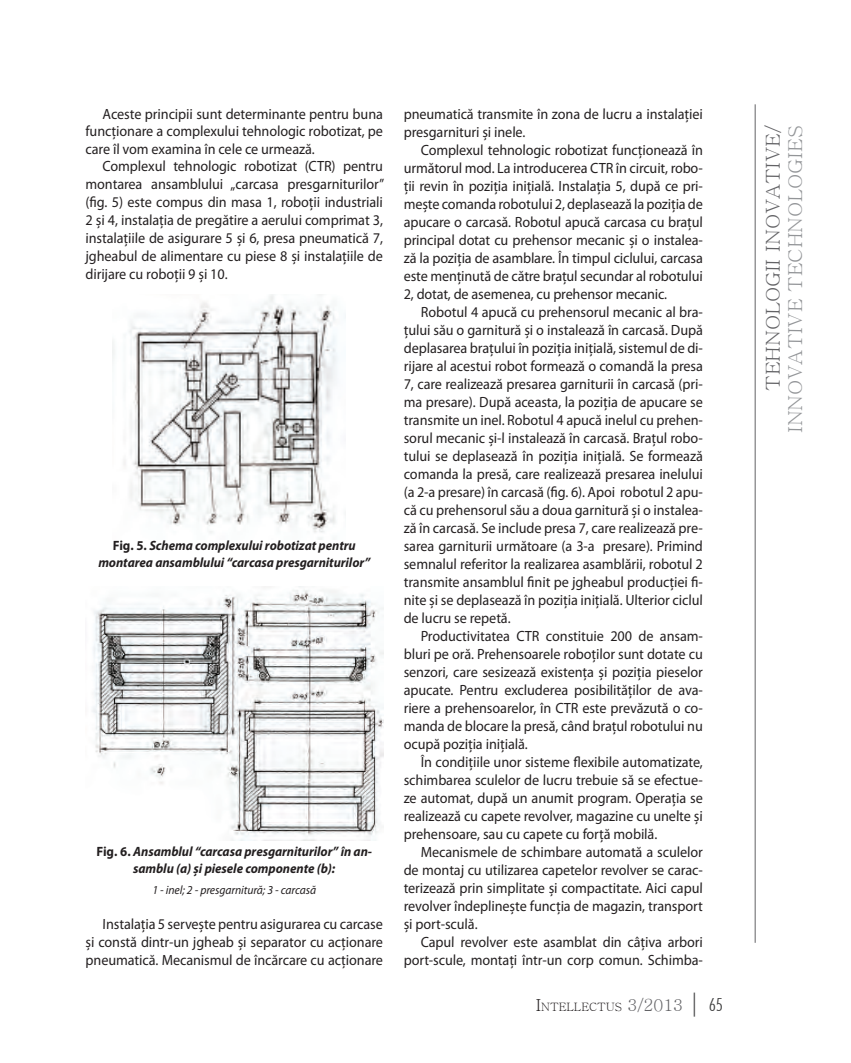
<style>
.page{position:relative;width:851px;height:1063px;background:#fff}
.page>*{position:absolute;margin:0;border:0;box-sizing:border-box;transform-origin:0 0}
.t1{font:19.2px "Batang";color:#939598;scale:1.06 1}
.t2{font:19.2px "Batang";color:#636366;scale:1.06 1}
.t3{font:14.85px/18px "Myriad Pro";color:#231f20;text-align:justify;scale:.94 1}
.t4{font:italic 700 13.5px/16.5px "Myriad Pro";color:#231f20;text-align:center;scale:.94 1}
.t5{font:italic 12.15px "Myriad Pro";letter-spacing:-.005em;color:#231f20;scale:.94 1}
.t6{font:11.55px "Batang";color:#231f20}
.s1{font-style:normal}
.s2{font-size:16.5px}
.s3{font-size:16.5px;color:#636366}
.s4{font-family:"Futura AT Light";font-stretch:condensed;font-size:24px;color:#3e3e3f}
.s5{font-family:"Futura AT Light";font-stretch:condensed;font-size:18px;color:#3e3e3f}
</style>
<div class="page">
<hr style="left:754px;top:104px;width:1px;height:839px;background:#636366">
<img style="left:112px;top:294px;width:234px;height:245px">
<img style="left:92px;top:587px;width:291px;height:254px">
<p class="t3" style="left:85px;top:105px;width:318px;line-height:17.5px;text-indent:17px">Aceste principii sunt determinante pentru buna funcţionare a complexului tehnologic robotizat, pe care îl vom examina în cele ce urmează.</p>
<p class="t3" style="left:85px;top:157px;width:319px;text-indent:17px">Complexul tehnologic robotizat (CTR) pentru montarea ansamblului „carcasa presgarniturilor” (fig. 5) este compus din masa 1, roboţii industriali 2 şi 4, instalaţia de pregătire a aerului comprimat 3, instalaţiile de asigurare 5 şi 6, presa pneumatică 7, jgheabul de alimentare cu piese 8 şi instalaţiile de dirijare cu roboţii 9 şi 10.</p>
<p class="t4" style="left:98px;top:537px;width:290px"><span class="s1">Fig. 5.</span> Schema complexului robotizat pentru montarea ansamblului “carcasa presgarniturilor”</p>
<p class="t4" style="left:96px;top:843px;width:295px"><span class="s1">Fig. 6.</span> Ansamblul “carcasa presgarniturilor” în an&shy;samblu (a) şi piesele componente (b):</p>
<p class="t5" style="left:152px;top:882px;width:176px">1 - inel; 2 - presgarnitură; 3 - carcasă</p>
<p class="t3" style="left:85px;top:914px;width:318px;text-indent:17px">Instalaţia 5 serveşte pentru asigurarea cu carcase şi constă dintr-un jgheab şi separator cu acţionare pneumatică. Mecanismul de încărcare cu acţionare</p>
<p class="t3" style="left:403px;top:105px;width:320px">pneumatică transmite în zona de lucru a instalaţiei presgarnituri şi inele.</p>
<p class="t3" style="left:403px;top:141px;width:320px;text-indent:17px">Complexul tehnologic robotizat funcţionează în următorul mod. La introducerea CTR în circuit, robo&shy;ţii revin în poziţia iniţială. Instalaţia 5, după ce pri&shy;meşte comanda robotului 2, deplasează la poziţia de apucare o carcasă. Robotul apucă carcasa cu braţul principal dotat cu prehensor mecanic şi o instalea&shy;ză la poziţia de asamblare. În timpul ciclului, carcasa este menţinută de către braţul secundar al robotului 2, dotat, de asemenea, cu prehensor mecanic.</p>
<p class="t3" style="left:403px;top:303px;width:320px;text-indent:17px">Robotul 4 apucă cu prehensorul mecanic al bra&shy;ţului său o garnitură şi o instalează în carcasă. După deplasarea braţului în poziţia iniţială, sistemul de di&shy;rijare al acestui robot formează o comandă la presa 7, care realizează presarea garniturii în carcasă (pri&shy;ma presare). După aceasta, la poziţia de apucare se transmite un inel. Robotul 4 apucă inelul cu prehen&shy;sorul mecanic şi-l instalează în carcasă. Braţul robo&shy;tului se deplasează în poziţia iniţială. Se formează comanda la presă, care realizează presarea inelului (a 2-a presare) în carcasă (fig. 6). Apoi robotul 2 apu&shy;că cu prehensorul său a doua garnitură şi o instalea&shy;ză în carcasă. Se include presa 7, care realizează pre&shy;sarea garniturii următoare (a 3-a presare). Primind semnalul referitor la realizarea asamblării, robotul 2 transmite ansamblul finit pe jgheabul producţiei fi&shy;nite şi se deplasează în poziţia iniţială. Ulterior ciclul de lucru se repetă.</p>
<p class="t3" style="left:403px;top:627px;width:320px;text-indent:17px">Productivitatea CTR constituie 200 de ansam&shy;bluri pe oră. Prehensoarele roboţilor sunt dotate cu senzori, care sesizează existenţa şi poziţia pieselor apucate. Pentru excluderea posibilităţilor de ava&shy;riere a prehensoarelor, în CTR este prevăzută o co&shy;manda de blocare la presă, când braţul robotului nu ocupă poziţia iniţială.</p>
<p class="t3" style="left:403px;top:753px;width:320px;text-indent:17px">În condiţiile unor sisteme flexibile automatizate, schimbarea sculelor de lucru trebuie să se efectue&shy;ze automat, după un anumit program. Operaţia se realizează cu capete revolver, magazine cu unelte şi prehensoare, sau cu capete cu forţă mobilă.</p>
<p class="t3" style="left:403px;top:843px;width:320px;text-indent:17px">Mecanismele de schimbare automată a sculelor de montaj cu utilizarea capetelor revolver se carac&shy;terizează prin simplitate şi compactitate. Aici capul revolver îndeplineşte funcţia de magazin, transport şi port-sculă.</p>
<p class="t3" style="left:403px;top:933px;width:320px;text-align:right">Capul revolver este asamblat din câţiva arbori port-scule, montaţi într-un corp comun. Schimba-</p>
<p class="t6" style="left:535px;top:1001px;width:188px"><span class="s2">I</span>NTELLECTUS <span class="s3">3/2013</span> <span class="s4">|</span> <span class="s5">65</span></p>
<p class="t2" style="left:763px;top:391px;width:252px;rotate:-90deg">tehnologii inovative/</p>
<p class="t1" style="left:785px;top:433px;width:292px;rotate:-90deg">innovative technologies</p>
</div>
